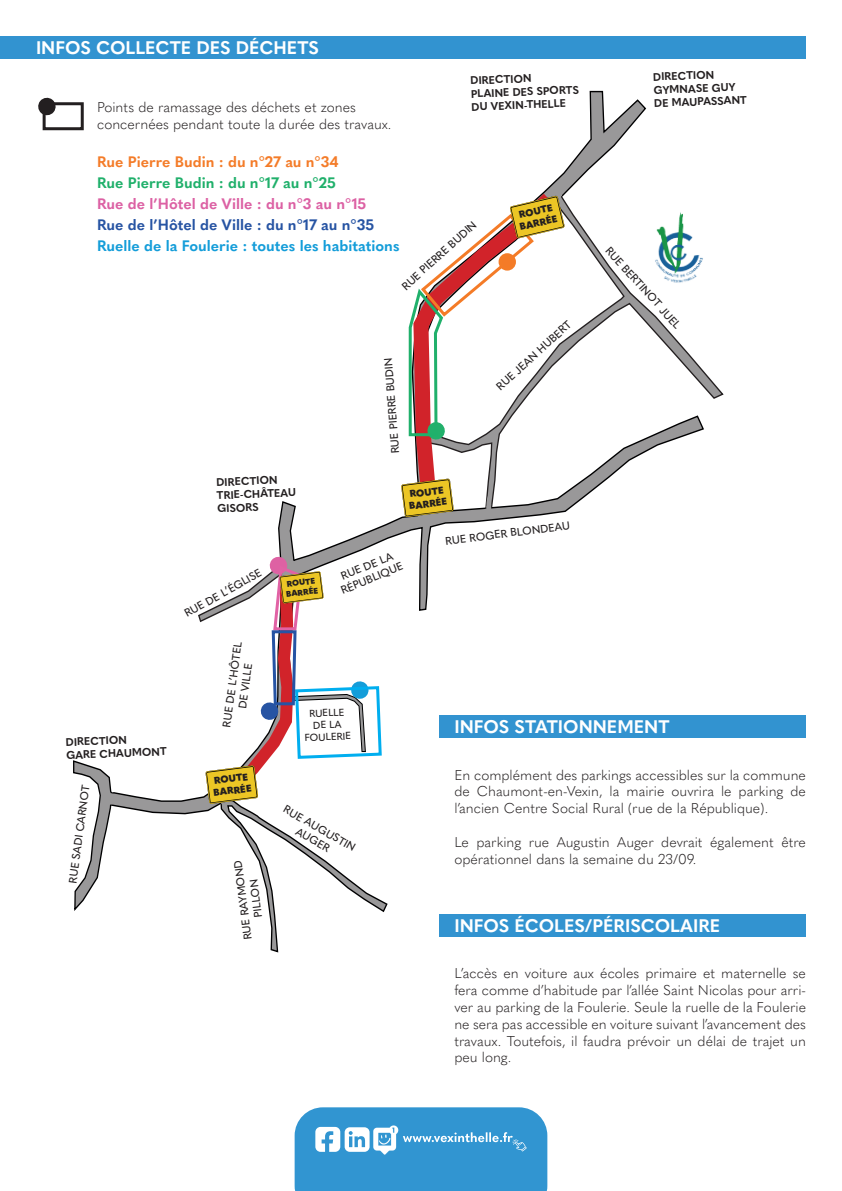
<style>
.page{position:relative;width:842px;height:1191px;background:#fff}
.page>*{position:absolute;margin:0;border:0;box-sizing:border-box;transform-origin:0 0}
.t1{font:700 18px "Quasimoda";color:#fff}
.t2{font:700 15px "Quasimoda";color:#149dd9}
.t3{font:700 15px "Quasimoda";color:#2754a3}
.t4{font:700 15px "Quasimoda";color:#dc61a4}
.t5{font:700 15px "Quasimoda";color:#f47c29}
.t6{font:700 15px "Quasimoda";color:#20b06b}
.t7{font:300 14px/16.8px "Quasimoda";color:#231f20;text-align:justify}
.t8{font:500 11px/13.1px "Quasimoda";color:#231f20;text-align:center}
.t9{font:700 11px/13.1px "Quasimoda";color:#231f20}
.t10{font:500 10px/12px "Quasimoda";color:#231f20;text-align:center}
.t11{font:900 9.8px/11.7px "Quasimoda";color:#231f20}
.t12{font:900 8.2px/9.8px "Quasimoda";color:#231f20}
</style>
<div class="page">
<svg style="left:116px;top:501px;width:176px;height:314px"></svg>
<svg style="left:292px;top:90px;width:355px;height:521px"></svg>
<svg style="left:570px;top:193px;width:154px;height:317px"></svg>
<svg style="left:73px;top:760px;width:43px;height:151px"></svg>
<img style="left:643px;top:198px;width:72px;height:99px">
<svg style="left:406px;top:178px;width:164px;height:337px"></svg>
<div style="left:0;top:36px;width:806px;height:23px;background:#3293d0"></div>
<div style="left:439px;top:914px;width:367px;height:23px;background:#3293d0"></div>
<div style="left:439px;top:715px;width:367px;height:23px;background:#3293d0"></div>
<svg style="left:295px;top:1107px;width:252px;height:84px;background:#419dd4"></svg>
<img style="left:353px;top:1120px;width:64px;height:45px">
<svg style="left:401px;top:478px;width:53px;height:39px;background:#d6b743"></svg>
<svg style="left:407px;top:193px;width:158px;height:251px"></svg>
<svg style="left:197px;top:552px;width:191px;height:401px"></svg>
<svg style="left:38px;top:97px;width:18px;height:23px"></svg>
<div style="left:43px;top:102px;width:41px;height:28px;border:3px solid #231f20"></div>
<p class="t1" style="left:36px;top:34px;width:285px">INFOS COLLECTE DES DÉCHETS</p>
<p class="t9" style="left:470px;top:73px;width:110px;rotate:-2deg">DIRECTION<br>PLAINE DES SPORTS<br>DU VEXIN-THELLE</p>
<p class="t7" style="left:97px;top:98px;width:296px">Points de ramassage des déchets et zones concernées pendant toute la durée des travaux.</p>
<p class="t5" style="left:97px;top:150px;width:243px">Rue Pierre Budin : du n°27 au n°34</p>
<p class="t6" style="left:97px;top:171px;width:240px">Rue Pierre Budin : du n°17 au n°25</p>
<p class="t4" style="left:97px;top:192px;width:271px">Rue de l’Hôtel de Ville : du n°3 au n°15</p>
<p class="t3" style="left:97px;top:213px;width:279px">Rue de l’Hôtel de Ville : du n°17 au n°35</p>
<p class="t2" style="left:97px;top:234px;width:304px">Ruelle de la Foulerie : toutes les habitations</p>
<p class="t11" style="left:516px;top:209px;width:40px;rotate:-13deg">ROUTE<br>BARRÉE</p>
<p class="t8" style="left:398px;top:282px;width:98px;rotate:-42deg">RUE PIERRE BUDIN</p>
<p class="t9" style="left:216px;top:474px;width:81px;rotate:-2deg">DIRECTION<br>TRIE-CHÂTEAU<br>GISORS</p>
<p class="t8" style="left:182px;top:607px;width:88px;rotate:-29deg">RUE DE L’ÉGLISE</p>
<p class="t12" style="left:284px;top:579px;width:34px;rotate:-7deg">ROUTE<br>BARRÉE</p>
<p class="t8" style="left:388px;top:454px;width:98px;rotate:-94deg">RUE PIERRE BUDIN</p>
<p class="t8" style="left:493px;top:382px;width:98px;rotate:-42deg">RUE JEAN HUBERT</p>
<p class="t11" style="left:407px;top:488px;width:40px;rotate:-7deg">ROUTE<br>BARRÉE</p>
<p class="t8" style="left:445px;top:533px;width:127px;rotate:-7deg">RUE ROGER BLONDEAU</p>
<p class="t8" style="left:334px;top:571px;width:68px;rotate:-22deg">RUE DE LA<br>RÉPUBLIQUE</p>
<p class="t9" style="left:653px;top:69px;width:94px;rotate:-2deg">DIRECTION<br>GYMNASE GUY<br>DE MAUPASSANT</p>
<p class="t8" style="left:613px;top:243px;width:108px;rotate:48deg">RUE BERTINOT JUEL</p>
<p class="t9" style="left:65px;top:734px;width:102px;rotate:-2deg">DIRECTION<br>GARE CHAUMONT</p>
<p class="t8" style="left:219px;top:726px;width:87px;rotate:-82deg">RUE DE L’HÔTEL<br>DE VILLE</p>
<p class="t8" style="left:65px;top:882px;width:101px;rotate:-82deg">RUE SADI CARNOT</p>
<p class="t11" style="left:211px;top:774px;width:40px;rotate:-7deg">ROUTE<br>BARRÉE</p>
<p class="t8" style="left:240px;top:940px;width:82px;rotate:-97deg">RUE RAYMOND<br>PILLON</p>
<p class="t10" style="left:303px;top:707px;width:48px;rotate:-2deg">RUELLE<br>DE LA<br>FOULERIE</p>
<p class="t8" style="left:288px;top:801px;width:82px;rotate:30deg">RUE AUGUSTIN<br>AUGER</p>
<p class="t1" style="left:454px;top:713px;width:217px">INFOS STATIONNEMENT</p>
<p class="t7" style="left:454px;top:765px;width:353px">En complément des parkings accessibles sur la commune de Chaumont-en-Vexin, la mairie ouvrira le parking de l’ancien Centre Social Rural (rue de la République).</p>
<p class="t7" style="left:454px;top:832px;width:353px">Le parking rue Augustin Auger devrait également être opérationnel dans la semaine du 23/09.</p>
<p class="t1" style="left:454px;top:911px;width:267px">INFOS ÉCOLES/PÉRISCOLAIRE</p>
<p class="t7" style="left:454px;top:964px;width:353px">L’accès en voiture aux écoles primaire et maternelle se fera comme d’habitude par l’allée Saint Nicolas pour arri&shy;ver au parking de la Foulerie. Seule la ruelle de la Foulerie ne sera pas accessible en voiture suivant l’avancement des travaux. Toutefois, il faudra prévoir un délai de trajet un peu long.</p>
</div>
